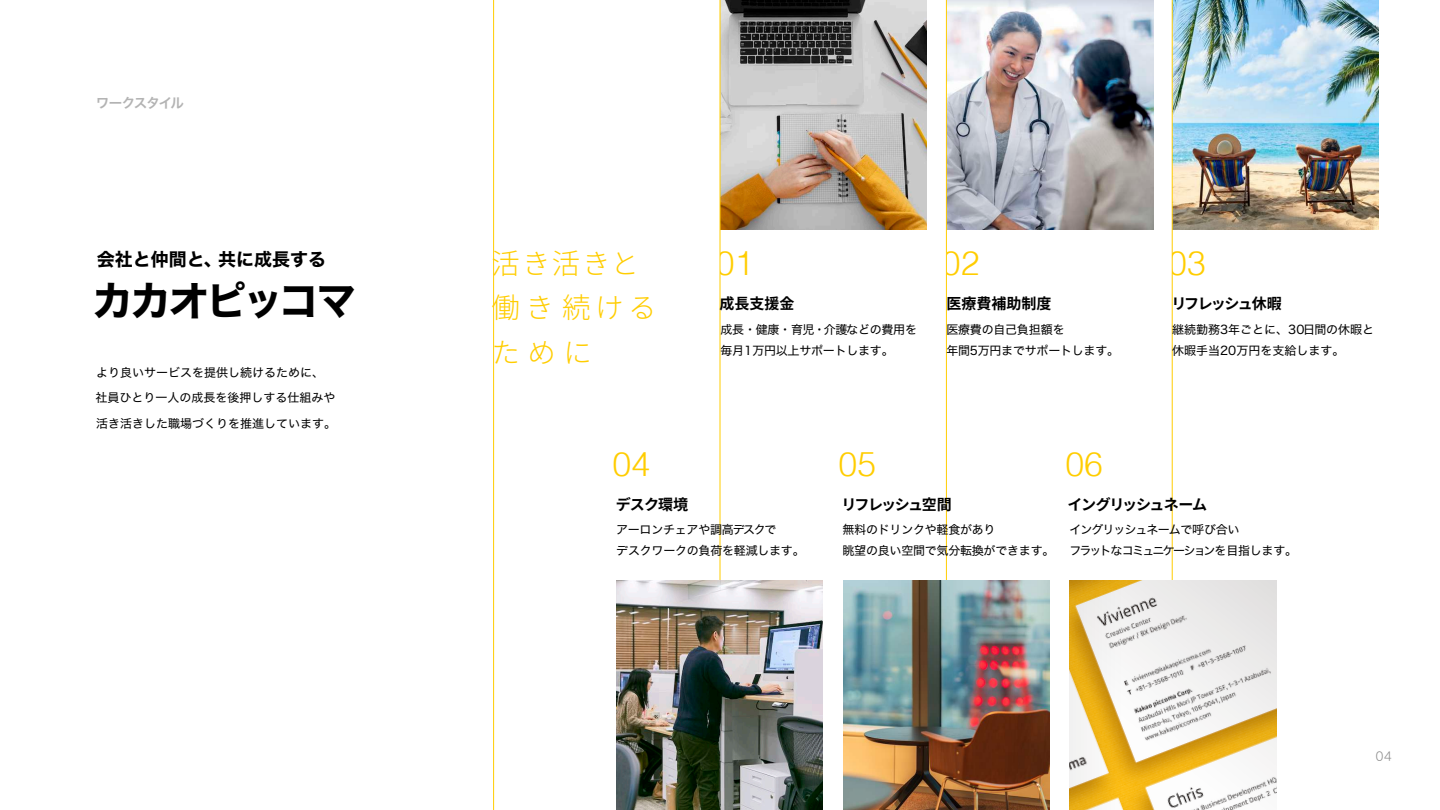
<style>
.page{position:relative;width:1440px;height:810px;background:#fff}
.page>*{position:absolute;margin:0;border:0;box-sizing:border-box;transform-origin:0 0}
.t1{font:40.5px "Hira Kaku Std N W7";letter-spacing:-.075em;color:#000}
.t2{font:300 33.83px "Helvetica";color:#ffcd00}
.t3{font:300 28.5px/44.2px "Noto Sans CJ Kjp";letter-spacing:.16em;color:#ffcd00}
.t4{font:18px "Hira Kaku Std N W7";color:#000}
.t5{font:700 15.08px "Noto Sans CJ Kjp";letter-spacing:-.06em;color:#000}
.t6{font:700 15px "Noto Sans CJ Kjp";letter-spacing:-.095em;color:#000}
.t7{font:700 15px "Noto Sans CJ Kjp";letter-spacing:-.075em;color:#000}
.t8{font:700 15px "Noto Sans CJ Kjp";color:#000}
.t9{font:13.5px "Hira Kaku Std N W6";letter-spacing:-.08em;color:#b3b3b3}
.t10{font:12.75px "Kakao Small OTF Light";color:#8c8c8c}
.t11{font:12px/21px "Hira Kaku Std N W4";letter-spacing:-.02em;color:#000}
.t12{font:12px/25.5px "Hira Kaku Std N W4";color:#000}
.t13{font:12px/21px "Hira Kaku Std N W4";letter-spacing:-.08em;color:#000}
</style>
<div class="page">
<img style="left:947px;top:0;width:206px;height:229px">
<img style="left:1173px;top:0;width:206px;height:229px">
<img style="left:721px;top:0;width:206px;height:229px">
<hr style="left:946px;top:0;width:1px;height:810px;background:#ffcd00">
<hr style="left:1172px;top:0;width:1px;height:810px;background:#ffcd00">
<hr style="left:720px;top:0;width:1px;height:810px;background:#ffcd00">
<img style="left:616px;top:581px;width:207px;height:229px">
<img style="left:843px;top:581px;width:207px;height:229px">
<hr style="left:493px;top:0;width:1px;height:810px;background:#ffcd00">
<svg style="left:1070px;top:581px;width:206px;height:229px"></svg>
<p class="t9" style="left:96px;top:93px;width:90px">ワークスタイル</p>
<h3 class="t4" style="left:97px;top:245px;width:231px">会社と仲間と、共に成長する</h3>
<h1 class="t1" style="left:92px;top:270px;width:266px">カカオピッコマ</h1>
<p class="t12" style="left:96px;top:360px;width:242px">より良いサービスを提供し続けるために、社員ひとり一人の成長を後押しする仕組みや活き活きした職場づくりを推進しています。</p>
<h3 class="t3" style="left:491px;top:242px;width:167px">活き活きと働き続けるために</h3>
<h2 class="t2" style="left:716px;top:235px;width:39px">01</h2>
<h2 class="t2" style="left:942px;top:235px;width:39px">02</h2>
<h2 class="t2" style="left:1168px;top:235px;width:39px">03</h2>
<p class="t7" style="left:719px;top:295px;width:76px">成長支援金</p>
<p class="t11" style="left:721px;top:319px;width:198px">成長・健康・育児・介護などの費用を毎月1万円以上サポートします。</p>
<p class="t8" style="left:946px;top:295px;width:106px">医療費補助制度</p>
<p class="t11" style="left:946px;top:319px;width:174px">医療費の自己負担額を<br>年間5万円までサポートします。</p>
<p class="t6" style="left:1171px;top:295px;width:112px">リフレッシュ休暇</p>
<p class="t12" style="left:1172px;top:319px;width:203px;line-height:21px">継続勤務3年ごとに、30日間の休暇と休暇手当20万円を支給します。</p>
<h2 class="t2" style="left:613px;top:435px;width:39px">04</h2>
<h2 class="t2" style="left:839px;top:435px;width:39px">05</h2>
<h2 class="t2" style="left:1066px;top:435px;width:39px">06</h2>
<p class="t5" style="left:616px;top:496px;width:74px">デスク環境</p>
<p class="t11" style="left:616px;top:519px;width:190px">アーロンチェアや調高デスクで<br>デスクワークの負荷を軽減します。</p>
<p class="t6" style="left:842px;top:496px;width:112px">リフレッシュ空間</p>
<p class="t11" style="left:843px;top:519px;width:213px">無料のドリンクや軽食があり<br>眺望の良い空間で気分転換ができます。</p>
<p class="t7" style="left:1068px;top:496px;width:141px">イングリッシュネーム</p>
<p class="t13" style="left:1069px;top:519px;width:229px">イングリッシュネームで呼び合い<br>フラットなコミュニケーションを目指します。</p>
<p class="t10" style="left:1376px;top:750px;width:18px">04</p>
</div>
